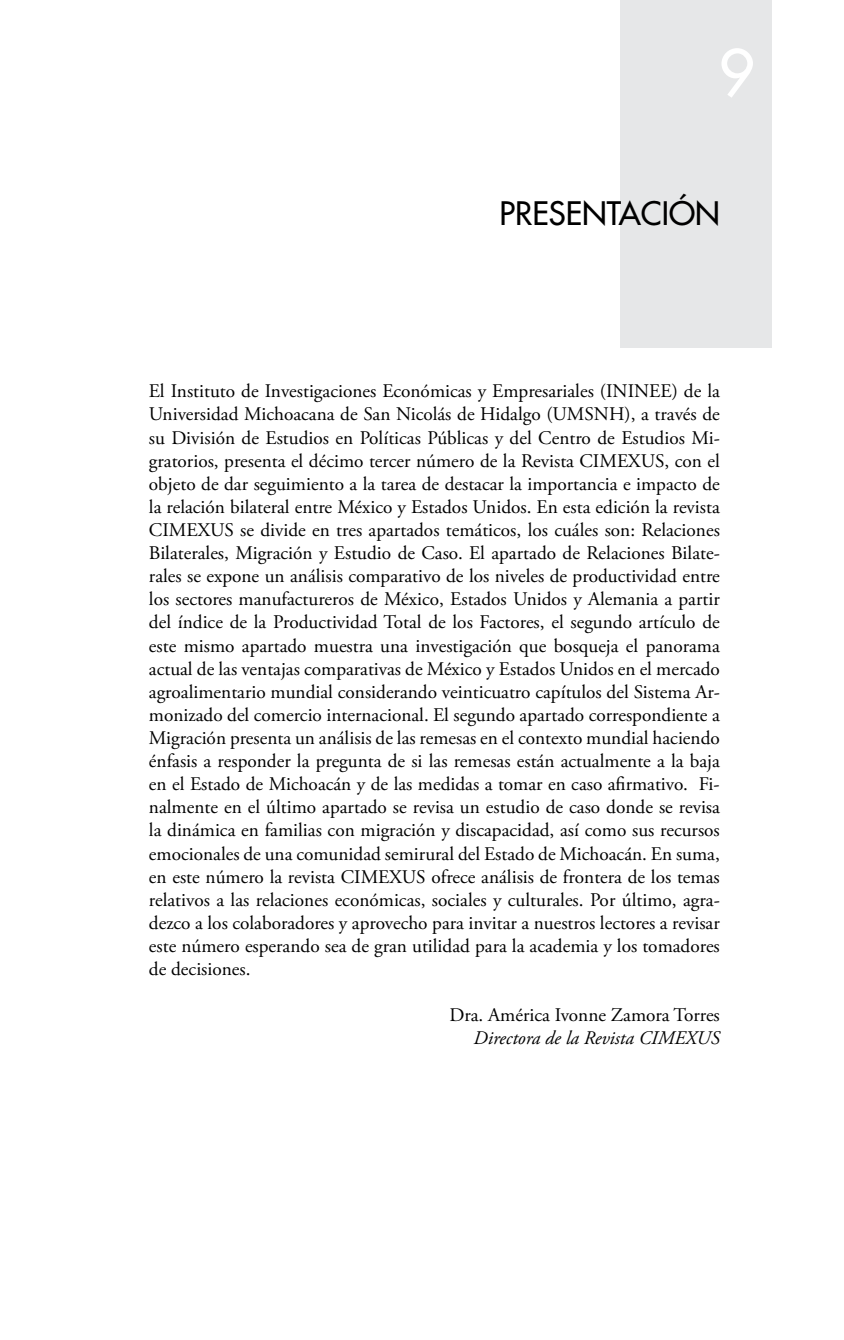
<style>
.page{position:relative;width:844px;height:1340px;background:#fff}
.page>*{position:absolute;margin:0;border:0;box-sizing:border-box;transform-origin:0 0}
.t1{font:500 63px "Futura Std";color:#fff}
.t2{font:500 31.5px "Futura Std";color:#000}
.t3{font:19.25px/23.1px "Adobe Garamond Pro";color:#000;text-align:justify}
.t4{font:italic 19.25px "Adobe Garamond Pro";color:#000}
</style>
<div class="page">
<div style="left:620px;top:0;width:151px;height:347px;background:#e6e7e8"></div>
<h1 class="t1" style="left:718px;top:34px;width:38px">9</h1>
<h2 class="t2" style="left:499px;top:193px;width:222px">PRESENTACIÓN</h2>
<p class="t3" style="left:149px;top:380px;width:572px">El Instituto de Investigaciones Económicas y Empresariales (ININEE) de la Universidad Michoacana de San Nicolás de Hidalgo (UMSNH), a través de su División de Estudios en Políticas Públicas y del Centro de Estudios Mi&shy;gratorios, presenta el décimo tercer número de la Revista CIMEXUS, con el objeto de dar seguimiento a la tarea de destacar la importancia e impacto de la relación bilateral entre México y Estados Unidos. En esta edición la revista CIMEXUS se divide en tres apartados temáticos, los cuáles son: Relaciones Bilaterales, Migración y Estudio de Caso. El apartado de Relaciones Bilate&shy;rales se expone un análisis comparativo de los niveles de productividad entre los sectores manufactureros de México, Estados Unidos y Alemania a partir del índice de la Productividad Total de los Factores, el segundo artículo de este mismo apartado muestra una investigación que bosqueja el panorama actual de las ventajas comparativas de México y Estados Unidos en el mercado agroalimentario mundial considerando veinticuatro capítulos del Sistema Ar&shy;monizado del comercio internacional. El segundo apartado correspondiente a Migración presenta un análisis de las remesas en el contexto mundial haciendo énfasis a responder la pregunta de si las remesas están actualmente a la baja en el Estado de Michoacán y de las medidas a tomar en caso afirmativo. Fi&shy;nalmente en el último apartado se revisa un estudio de caso donde se revisa la dinámica en familias con migración y discapacidad, así como sus recursos emocionales de una comunidad semirural del Estado de Michoacán. En suma, en este número la revista CIMEXUS ofrece análisis de frontera de los temas relativos a las relaciones económicas, sociales y culturales. Por último, agra&shy;dezco a los colaboradores y aprovecho para invitar a nuestros lectores a revisar este número esperando sea de gran utilidad para la academia y los tomadores de decisiones.</p>
<p class="t3" style="left:449px;top:1004px;width:272px">Dra. América Ivonne Zamora Torres</p>
<p class="t4" style="left:473px;top:1026px;width:248px">Directora de la Revista CIMEXUS</p>
</div>
